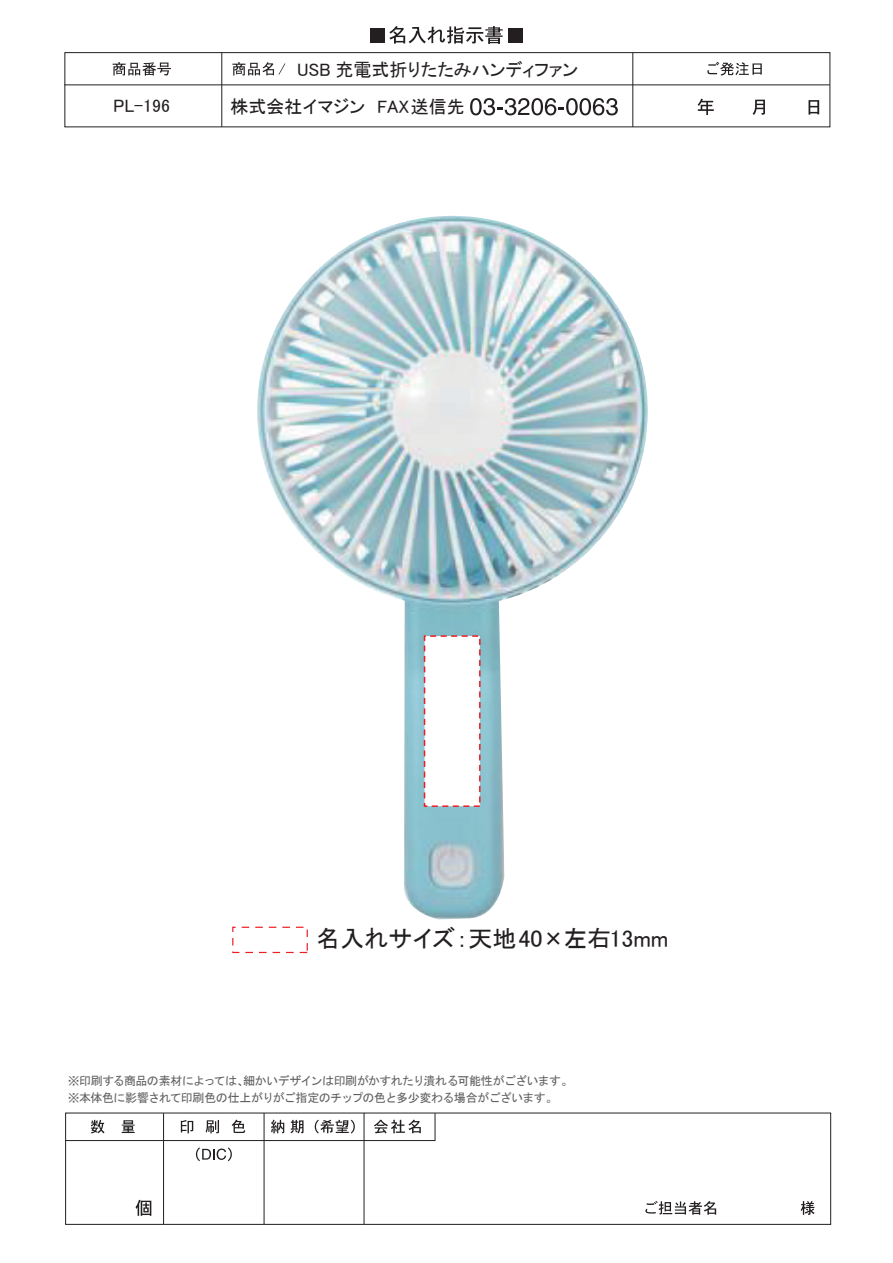
<style>
.page{position:relative;width:893px;height:1263px;background:#fff}
.page>*{position:absolute;margin:0;border:0;box-sizing:border-box;transform-origin:0 0}
.t1{font:24px "MS P Gothic";color:#231f20}
.t2{font:18px "MS P Gothic";color:#231f20}
.t3{font:12px/17px "MS Gothic";letter-spacing:-.045em;color:#616164}
</style>
<div class="page">
<div style="left:65px;top:1113px;width:766px;height:112px;border:1px solid #231f20"></div>
<hr style="left:264px;top:1113px;width:1px;height:111px;background:#231f20">
<hr style="left:163px;top:1113px;width:1px;height:111px;background:#231f20">
<hr style="left:364px;top:1113px;width:1px;height:111px;background:#231f20">
<svg style="left:65px;top:1112px;width:371px;height:29px"></svg>
<svg style="left:196px;top:1147px;width:36px;height:14px"></svg>
<svg style="left:136px;top:1200px;width:15px;height:16px"></svg>
<svg style="left:645px;top:1201px;width:71px;height:14px"></svg>
<svg style="left:801px;top:1201px;width:14px;height:14px"></svg>
<div style="left:64px;top:52px;width:766px;height:75px;border:1px solid #231f20"></div>
<svg style="left:698px;top:99px;width:16px;height:16px"></svg>
<svg style="left:753px;top:100px;width:12px;height:15px"></svg>
<svg style="left:808px;top:100px;width:11px;height:15px"></svg>
<hr style="left:221px;top:53px;width:1px;height:74px;background:#231f20">
<div style="left:370px;top:28px;width:15px;height:14px;background:#231f20"></div>
<svg style="left:389px;top:26px;width:114px;height:18px"></svg>
<div style="left:508px;top:28px;width:15px;height:14px;background:#231f20"></div>
<svg style="left:470px;top:98px;width:148px;height:17px"></svg>
<hr style="left:632px;top:53px;width:1px;height:74px;background:#231f20">
<hr style="left:64px;top:84px;width:766px;height:1px;background:#231f20">
<svg style="left:113px;top:62px;width:58px;height:14px"></svg>
<svg style="left:232px;top:62px;width:53px;height:14px"></svg>
<svg style="left:707px;top:62px;width:55px;height:14px"></svg>
<div style="left:232px;top:927px;width:76px;height:26px;background:#fff;border:1px dashed #ee1d23"></div>
<img style="left:257px;top:216px;width:391px;height:703px">
<div style="left:424px;top:635px;width:57px;height:172px;background:#fff;border:2px dashed #ee1d23"></div>
<h2 class="t2" style="left:113px;top:96px;width:58px">PL-196</h2>
<h2 class="t2" style="left:297px;top:60px;width:283px">USB 充電式折りたたみハンディファン</h2>
<h2 class="t2" style="left:231px;top:98px;width:236px">株式会社イマジン FAX送信先</h2>
<h1 class="t1" style="left:316px;top:926px;width:354px">名入れサイズ：天地40×左右13mm</h1>
<p class="t3" style="left:68px;top:1072px;width:507px">※印刷する商品の素材によっては、細かいデザインは印刷がかすれたり潰れる可能性がございます。※本体色に影響されて印刷色の仕上がりがご指定のチップの色と多少変わる場合がございます。</p>
</div>
